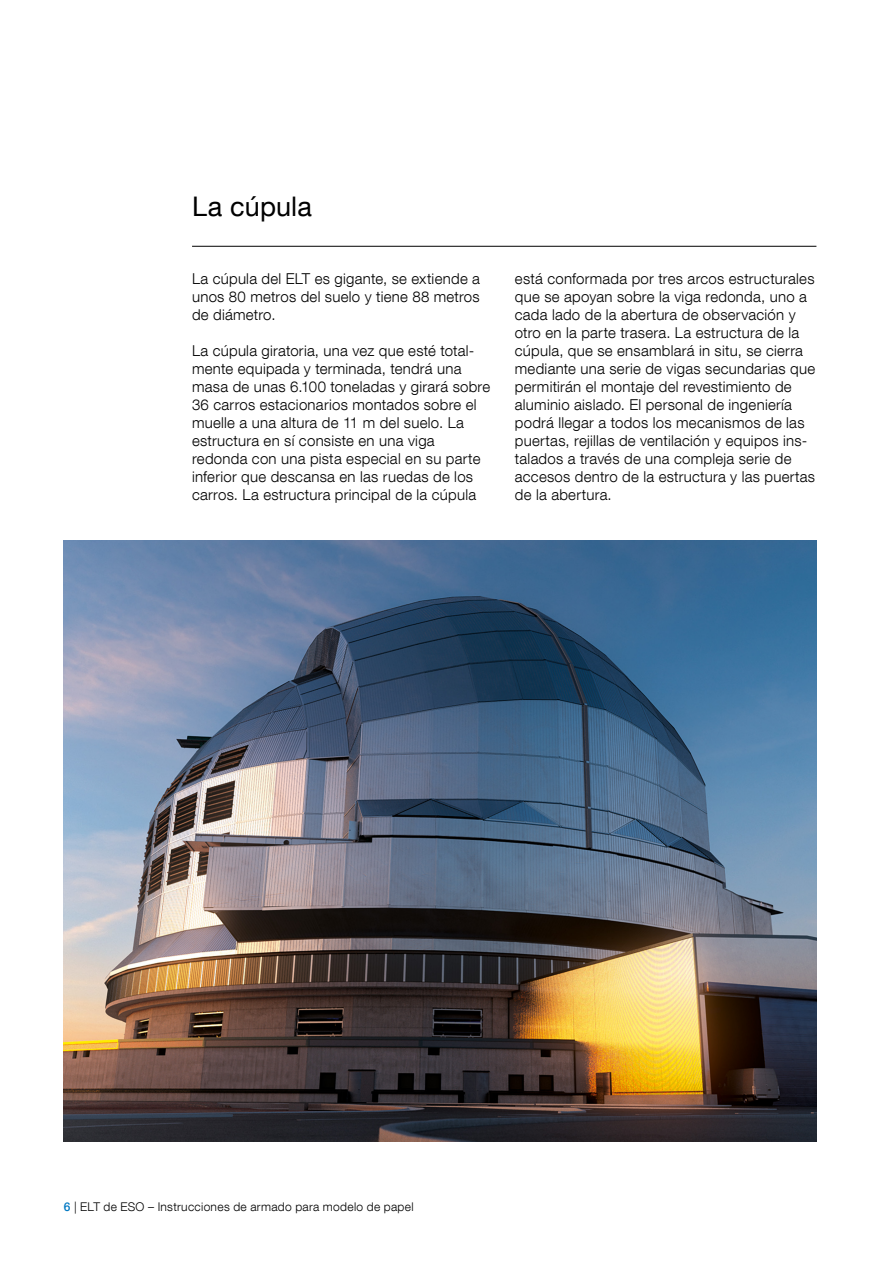
<style>
.page{position:relative;width:893px;height:1263px;background:#fff}
.page>*{position:absolute;margin:0;border:0;box-sizing:border-box;transform-origin:0 0}
.t1{font:27px "Helvetica Neue LT Com";letter-spacing:.005em;color:#000}
.notes_white{font:300 15px/18px "Helvetica Neue LT Com";letter-spacing:.02em;color:#000}
.t2{font:300 12px "Helvetica Neue LT Com";letter-spacing:.025em;color:#000}
.s1{font-weight:500;color:#0078c2}
</style>
<div class="page">
<img style="left:64px;top:540px;width:753px;height:602px">
<hr style="left:192px;top:246px;width:624px;height:1px;background:#000">
<p class="t1" style="left:192px;top:190px;width:121px">La cúpula</p>
<p class="notes_white" style="left:192px;top:269px;width:289px;text-align:justify">La cúpula del ELT es gigante, se extiende a unos 80 metros del suelo y tiene 88 metros de diámetro.</p>
<p class="notes_white" style="left:192px;top:341px;width:300px">La cúpula giratoria, una vez que esté total&shy;mente equipada y terminada, tendrá una masa de unas 6.100 toneladas y girará sobre 36 carros estacionarios montados sobre el muelle a una altura de 11 m del suelo. La estructura en sí consiste en una viga redonda con una pista especial en su parte inferior que descansa en las ruedas de los carros. La estructura principal de la cúpula</p>
<p class="notes_white" style="left:515px;top:269px;width:302px">está conformada por tres arcos estructurales que se apoyan sobre la viga redonda, uno a cada lado de la abertura de observación y otro en la parte trasera. La estructura de la cúpula, que se ensamblará in situ, se cierra mediante una serie de vigas secundarias que permitirán el montaje del revestimiento de aluminio aislado. El personal de ingeniería podrá llegar a todos los mecanismos de las puertas, rejillas de ventilación y equipos ins&shy;talados a través de una compleja serie de accesos dentro de la estructura y las puertas de la abertura.</p>
<p class="t2" style="left:64px;top:1199px;width:351px"><span class="s1">6</span> | ELT de ESO – Instrucciones de armado para modelo de papel</p>
</div>
